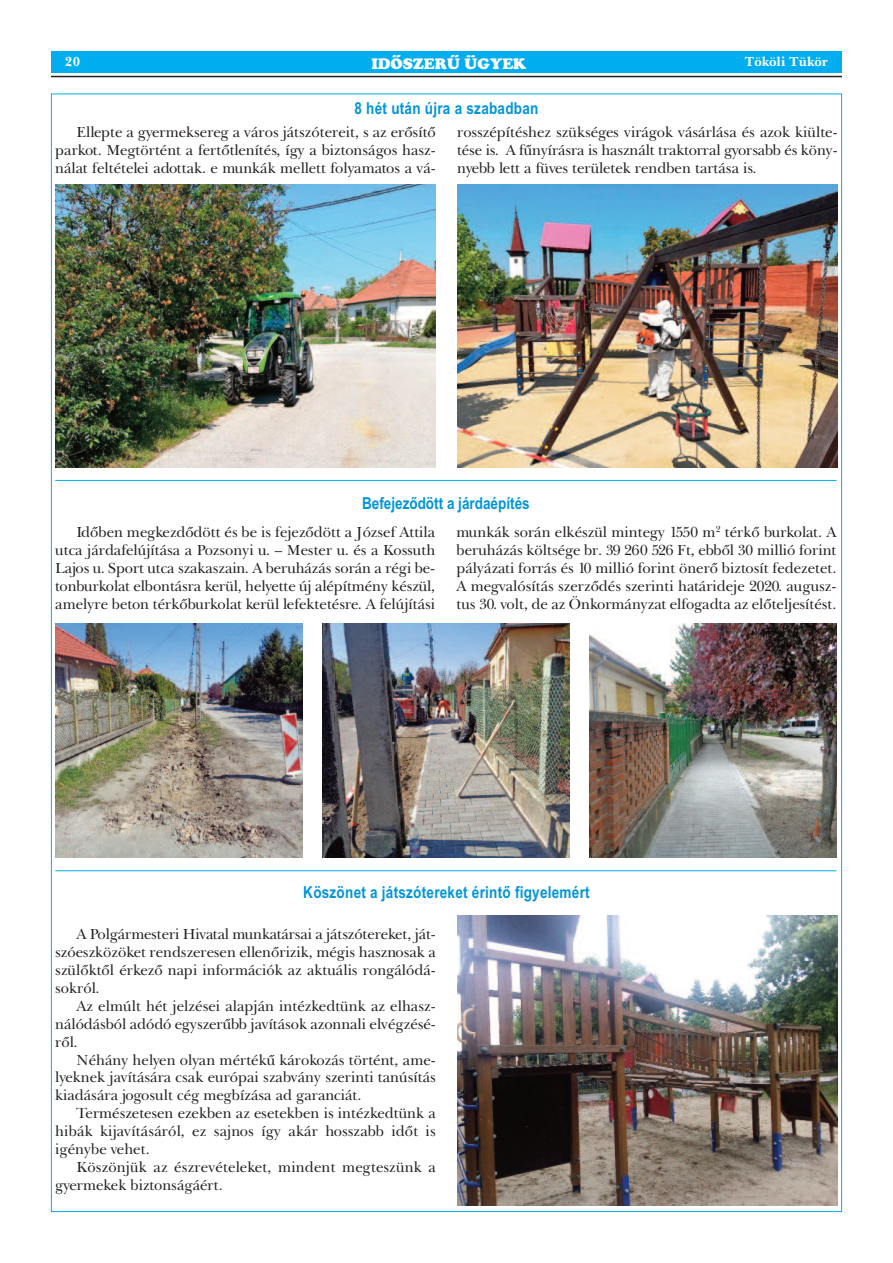
<style>
.page{position:relative;width:893px;height:1263px;background:#fff}
.page>*{position:absolute;margin:0;border:0;box-sizing:border-box;transform-origin:0 0}
.t1{font:700 16.5px "Arial Narrow";letter-spacing:.015em;color:#0095d9}
.t2{font:15px/18px "New Baskerville PFL";color:#231f20;text-align:justify}
.t3{font:15px "Cupertino";color:#fff}
.t4{font:700 13.5px "New Baskerville PFL";color:#fff}
</style>
<div class="page">
<div style="left:51px;top:51px;width:791px;height:21px;background:#00aeef"></div>
<hr style="left:51px;top:76px;width:791px;height:1px;background:#231f20">
<img style="left:55px;top:184px;width:381px;height:284px">
<img style="left:457px;top:184px;width:381px;height:284px">
<img style="left:457px;top:915px;width:381px;height:291px">
<img style="left:55px;top:624px;width:247px;height:234px">
<img style="left:322px;top:624px;width:247px;height:234px">
<img style="left:590px;top:624px;width:246px;height:234px">
<hr style="left:55px;top:480px;width:781px;height:1px;background:#00aeef">
<hr style="left:55px;top:870px;width:781px;height:1px;background:#00aeef">
<p class="t4" style="left:65px;top:53px;width:16px">20</p>
<p class="t3" style="left:371px;top:55px;width:156px">IDÔSZERÛ ÜGYEK</p>
<p class="t4" style="left:745px;top:53px;width:84px">Tököli Tükör</p>
<p class="t1" style="left:355px;top:99px;width:185px">8 hét után újra a szabadban</p>
<p class="t2" style="left:55px;top:123px;width:382px;text-indent:21px">Ellepte a gyermeksereg a város játszótereit, s az erősítő parkot. Megtörtént a fertőtlenítés, így a biztonságos hasz&shy;nálat feltételei adottak. e munkák mellett folyamatos a vá-</p>
<p class="t2" style="left:457px;top:123px;width:382px">rosszépítéshez szükséges virágok vásárlása és azok kiülte&shy;tése is. A fűnyírásra is használt traktorral gyorsabb és köny&shy;nyebb lett a füves területek rendben tartása is.</p>
<p class="t1" style="left:362px;top:494px;width:169px">Befejeződött a járdaépítés</p>
<p class="t2" style="left:55px;top:522px;width:381px;text-indent:21px">Időben megkezdődött és be is fejeződött a József Attila utca járdafelújítása a Pozsonyi u. – Mester u. és a Kossuth Lajos u. Sport utca szakaszain. A beruházás során a régi be&shy;tonburkolat elbontásra kerül, helyette új alépítmény készül, amelyre beton térkőburkolat kerül lefektetésre. A felújítási</p>
<p class="t2" style="left:456px;top:522px;width:381px">munkák során elkészül mintegy 1550 m<sup>2</sup> térkő burkolat. A beruházás költsége br. 39 260 526 Ft, ebből 30 millió forint pályázati forrás és 10 millió forint önerő biztosít fedezetet.<br>A megvalósítás szerződés szerinti határideje 2020. augusz&shy;tus 30. volt, de az Önkormányzat elfogadta az előteljesítést.</p>
<p class="t1" style="left:303px;top:883px;width:288px">Köszönet a játszótereket érintő figyelemért</p>
<p class="t2" style="left:55px;top:925px;width:382px;text-indent:21px">A Polgármesteri Hivatal munkatársai a játszótereket, ját&shy;szóeszközöket rendszeresen ellenőrizik, mégis hasznosak a szülőktől érkező napi információk az aktuális rongálódá&shy;sokról.</p>
<p class="t2" style="left:55px;top:997px;width:382px;text-indent:21px">Az elmúlt hét jelzései alapján intézkedtünk az elhasz&shy;nálódásból adódó egyszerűbb javítások azonnali elvégzésé&shy;ről.</p>
<p class="t2" style="left:55px;top:1050px;width:382px;text-indent:21px">Néhány helyen olyan mértékű károkozás történt, ame&shy;lyeknek javítására csak európai szabvány szerinti tanúsítás kiadására jogosult cég megbízása ad garanciát.</p>
<p class="t2" style="left:55px;top:1104px;width:382px;text-indent:21px">Természetesen ezekben az esetekben is intézkedtünk a hibák kijavításáról, ez sajnos így akár hosszabb időt is igénybe vehet.</p>
<p class="t2" style="left:55px;top:1158px;width:382px;text-indent:21px">Köszönjük az észrevételeket, mindent megteszünk a gyermekek biztonságáért.</p>
</div>
